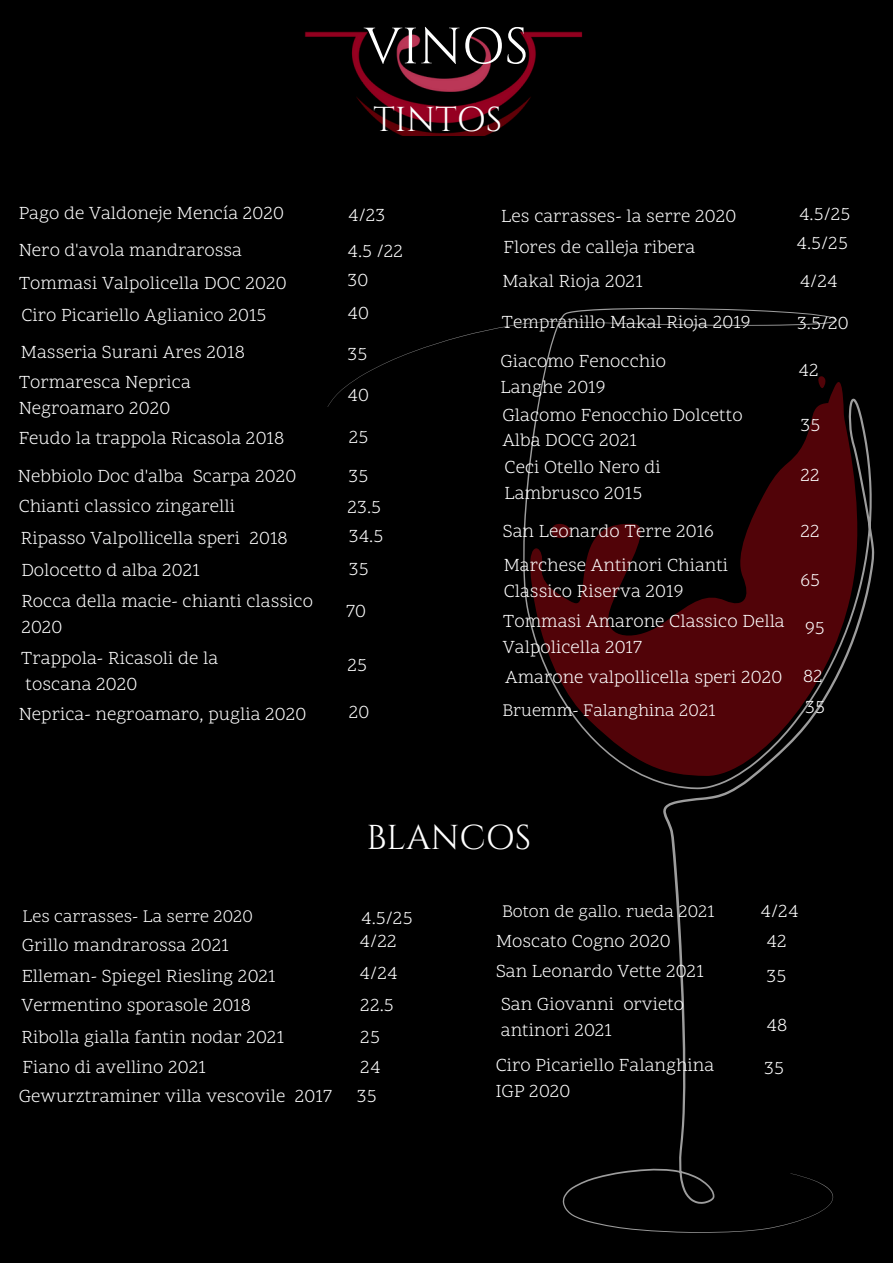
<style>
.page{position:relative;width:893px;height:1264px;background:#fff}
.page>*{position:absolute;margin:0;border:0;box-sizing:border-box;transform-origin:0 0}
.t1{font:50.85px "Cinzel";color:#fff}
.t2{font:34.5px "Cinzel";color:#fff}
.t3{font:18.75px/25.8px "Scope One";color:#fff}
.t4{font:18px "Scope One";color:#fff}
</style>
<div class="page">
<div style="left:0;top:0;width:892px;height:1262px;background:#000"></div>
<img style="left:304px;top:31px;width:279px;height:104px">
<svg style="left:327px;top:308px;width:547px;height:924px"></svg>
<svg style="left:528px;top:374px;width:335px;height:402px"></svg>
<svg style="left:551px;top:522px;width:22px;height:17px"></svg>
<svg style="left:817px;top:376px;width:8px;height:13px"></svg>
<h1 class="t1" style="left:364px;top:14px;width:166px">VINOS</h1>
<h2 class="t2" style="left:373px;top:97px;width:130px">TINTOS</h2>
<p class="t3" style="left:19px;top:201px;width:267px">Pago de Valdoneje Mencía 2020</p>
<p class="t3" style="left:348px;top:204px;width:39px">4/23</p>
<p class="t3" style="left:19px;top:239px;width:225px">Nero d'avola mandrarossa</p>
<p class="t3" style="left:347px;top:239px;width:57px">4.5 /22</p>
<p class="t3" style="left:19px;top:268px;width:269px;line-height:32.2px">Tommasi Valpolicella DOC 2020<br>Ciro Picariello Aglianico 2015</p>
<p class="t3" style="left:19px;top:338px;width:228px;line-height:30.3px">Masseria Surani Ares 2018<br>Tormaresca Neprica</p>
<p class="t3" style="left:19px;top:396px;width:153px">Negroamaro 2020</p>
<p class="t3" style="left:18px;top:420px;width:280px;line-height:38.5px">Feudo la trappola Ricasola 2018<br>Nebbiolo Doc d'alba Scarpa 2020</p>
<p class="t3" style="left:19px;top:492px;width:270px;line-height:31.3px">Chianti classico zingarelli<br>Ripasso Valpollicella speri 2018</p>
<p class="t3" style="left:347px;top:264px;width:23px;line-height:33.3px">30<br>40</p>
<p class="t3" style="left:347px;top:335px;width:23px;line-height:41px">35<br>40</p>
<p class="t3" style="left:348px;top:418px;width:21px;line-height:39px">25<br>35</p>
<p class="t3" style="left:347px;top:494px;width:37px;line-height:28.8px">23.5<br>34.5</p>
<p class="t3" style="left:501px;top:204px;width:236px">Les carrasses- la serre 2020</p>
<p class="t3" style="left:799px;top:203px;width:53px">4.5/25</p>
<p class="t3" style="left:503px;top:235px;width:193px">Flores de calleja ribera</p>
<p class="t3" style="left:796px;top:232px;width:53px">4.5/25</p>
<p class="t3" style="left:502px;top:270px;width:142px">Makal Rioja 2021</p>
<p class="t3" style="left:799px;top:269px;width:39px">4/24</p>
<p class="t3" style="left:501px;top:310px;width:250px">Tempranillo Makal Rioja 2019</p>
<p class="t3" style="left:500px;top:349px;width:167px">Giacomo Fenocchio<br>Langhe 2019</p>
<p class="t3" style="left:502px;top:403px;width:242px">Glacomo Fenocchio Dolcetto<br>Alba DOCG 2021</p>
<p class="t3" style="left:504px;top:455px;width:158px">Ceci Otello Nero di<br>Lambrusco 2015</p>
<p class="t3" style="left:797px;top:311px;width:53px">3.5/20</p>
<p class="t3" style="left:798px;top:358px;width:22px">42</p>
<p class="t3" style="left:800px;top:414px;width:21px">35</p>
<p class="t3" style="left:800px;top:463px;width:21px">22</p>
<p class="t3" style="left:503px;top:519px;width:212px">San Leonardo Terre 2016</p>
<p class="t3" style="left:800px;top:519px;width:21px">22</p>
<p class="t3" style="left:503px;top:554px;width:226px">Marchese Antinori Chianti<br>Classico Riserva 2019</p>
<p class="t3" style="left:21px;top:558px;width:180px">Dolocetto d alba 2021</p>
<p class="t3" style="left:349px;top:557px;width:21px">35</p>
<p class="t3" style="left:21px;top:589px;width:293px">Rocca della macie- chianti classico<br>2020</p>
<p class="t3" style="left:346px;top:600px;width:21px">70</p>
<p class="t3" style="left:21px;top:646px;width:199px">Trappola- Ricasoli de la toscana 2020</p>
<p class="t3" style="left:347px;top:654px;width:21px">25</p>
<p class="t3" style="left:19px;top:702px;width:289px">Neprica- negroamaro, puglia 2020</p>
<p class="t3" style="left:349px;top:700px;width:22px">20</p>
<p class="t4" style="left:502px;top:699px;width:215px">Bruemm- Falanghina 2021</p>
<p class="t3" style="left:805px;top:695px;width:21px">35</p>
<p class="t3" style="left:800px;top:568px;width:21px">65</p>
<p class="t3" style="left:503px;top:610px;width:283px">Tommasi Amarone Classico Della<br>Valpolicella 2017</p>
<p class="t3" style="left:805px;top:616px;width:21px">95</p>
<p class="t3" style="left:803px;top:664px;width:21px">82</p>
<p class="t3" style="left:505px;top:666px;width:278px">Amarone valpollicella speri 2020</p>
<h2 class="t2" style="left:366px;top:815px;width:166px">BLANCOS</h2>
<p class="t4" style="left:22px;top:905px;width:232px">Les carrasses- La serre 2020</p>
<p class="t4" style="left:502px;top:900px;width:214px">Boton de gallo. rueda 2021</p>
<p class="t3" style="left:760px;top:899px;width:39px">4/24</p>
<p class="t3" style="left:361px;top:906px;width:53px">4.5/25</p>
<p class="t3" style="left:22px;top:933px;width:209px">Grillo mandrarossa 2021</p>
<p class="t3" style="left:359px;top:930px;width:39px">4/22</p>
<p class="t3" style="left:22px;top:964px;width:255px">Elleman- Spiegel Riesling 2021</p>
<p class="t3" style="left:359px;top:961px;width:39px">4/24</p>
<p class="t3" style="left:21px;top:990px;width:264px;line-height:32.2px">Vermentino sporasole 2018<br>Ribolla gialla fantin nodar 2021</p>
<p class="t3" style="left:19px;top:1053px;width:315px;line-height:29.1px">Fiano di avellino 2021<br>Gewurztraminer villa vescovile 2017</p>
<p class="t3" style="left:360px;top:990px;width:35px;line-height:32.2px">22.5<br>25</p>
<p class="t3" style="left:357px;top:1053px;width:25px;line-height:29.1px">24<br>35</p>
<p class="t3" style="left:496px;top:928px;width:209px;line-height:29.5px">Moscato Cogno 2020<br>San Leonardo Vette 2021</p>
<p class="t3" style="left:501px;top:992px;width:185px">San Giovanni orvieto antinori 2021</p>
<p class="t3" style="left:495px;top:1053px;width:220px">Ciro Picariello Falanghina<br>IGP 2020</p>
<p class="t3" style="left:766px;top:925px;width:22px;line-height:34.5px">42<br>35</p>
<p class="t3" style="left:766px;top:1013px;width:22px">48</p>
<p class="t3" style="left:764px;top:1056px;width:21px">35</p>
</div>
